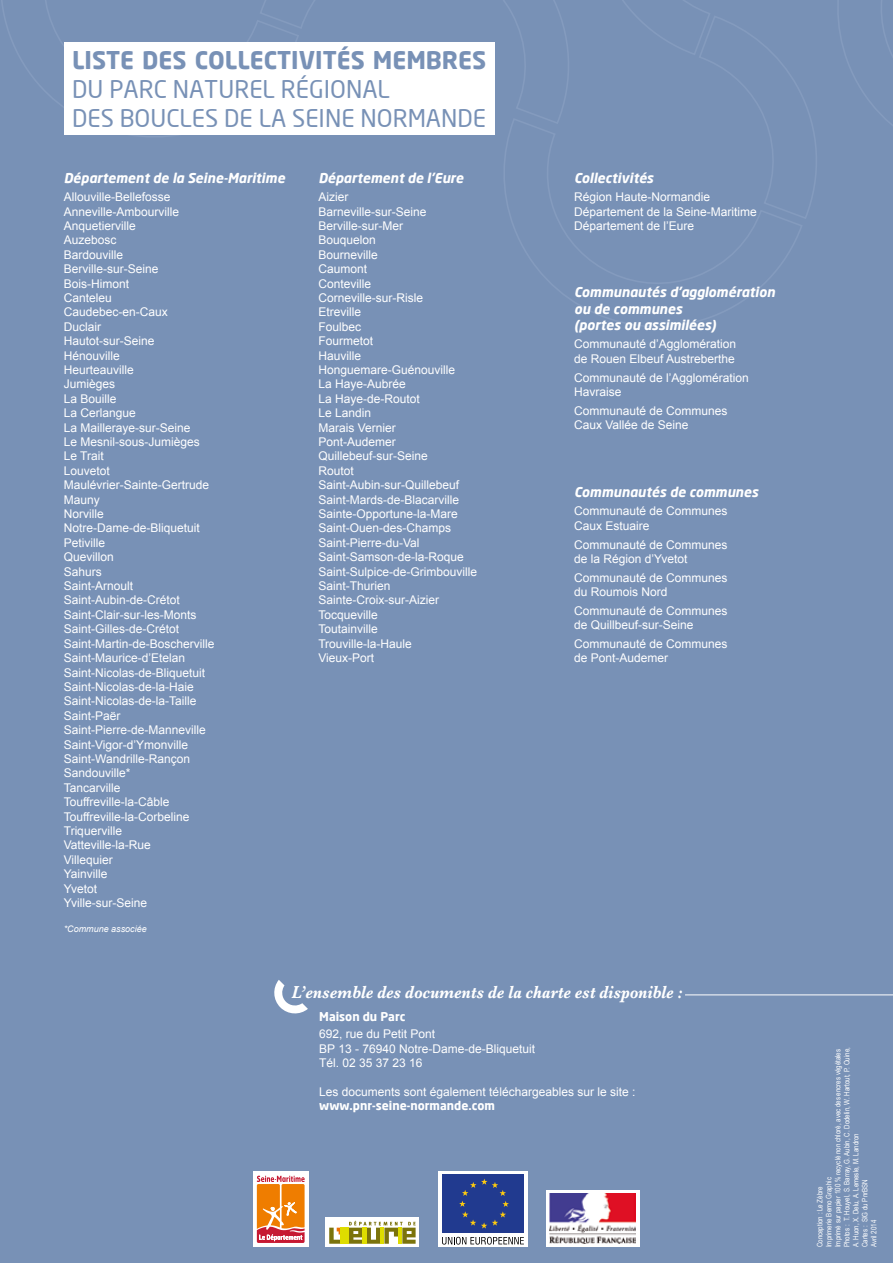
<style>
.page{position:relative;width:893px;height:1263px;background:#7891b6}
.page>*{position:absolute;margin:0;border:0;box-sizing:border-box;transform-origin:0 0}
.t1{font:24px/28.8px "Neo Sans";color:#7891b6}
.t2{font:700 24px "Neo Sans";color:#7891b6}
.t3{font:italic 700 18px "Baskerville";color:#fff;scale:.85 1}
.t4{font:italic 700 13.5px/16.2px "Neo Sans";color:#fff}
.t5{font:12px/14.4px "Arial";color:#fff}
.t6{font:700 12px "Neo Sans";color:#fff}
.t7{font:italic 9px "Arial";color:#fff}
.t8{font:7.5px/9px "Arial Narrow";color:#fff}
</style>
<div class="page">
<svg style="left:1px;top:0;width:258px;height:137px"></svg>
<svg style="left:259px;top:0;width:634px;height:219px"></svg>
<svg style="left:500px;top:117px;width:304px;height:210px"></svg>
<div style="left:439px;top:1171px;width:89px;height:76px;background:#fff"></div>
<div style="left:442px;top:1174px;width:82px;height:59px;background:#213a8f"></div>
<svg style="left:459px;top:1179px;width:50px;height:49px"></svg>
<svg style="left:442px;top:1237px;width:82px;height:7px"></svg>
<div style="left:253px;top:1171px;width:55px;height:76px;background:#fff"></div>
<svg style="left:257px;top:1176px;width:48px;height:67px;background:#ea8747"></svg>
<div style="left:325px;top:1217px;width:94px;height:30px;background:#fff"></div>
<svg style="left:329px;top:1227px;width:11px;height:17px"></svg>
<svg style="left:349px;top:1221px;width:67px;height:23px"></svg>
<div style="left:362px;top:1228px;width:5px;height:16px;background:#dedc00"></div>
<hr style="left:398px;top:1228px;width:4px;height:16px;background:#dedc00">
<div style="left:340px;top:1227px;width:9px;height:17px;background:#dedc00"></div>
<hr style="left:380px;top:1227px;width:4px;height:17px;background:#dedc00">
<div style="left:546px;top:1190px;width:94px;height:57px;background:#fff"></div>
<img style="left:550px;top:1193px;width:86px;height:51px">
<div style="left:64px;top:43px;width:431px;height:92px;background:#fff"></div>
<svg style="left:274px;top:980px;width:34px;height:34px"></svg>
<hr style="left:685px;top:995px;width:208px;height:1px;background:#fff">
<h1 class="t2" style="left:72px;top:45px;width:416px">LISTE DES COLLECTIVITÉS MEMBRES</h1>
<h1 class="t1" style="left:72px;top:75px;width:415px">DU PARC NATUREL RÉGIONAL<br>DES BOUCLES DE LA SEINE NORMANDE</h1>
<p class="t4" style="left:64px;top:169px;width:223px">Département de la Seine-Maritime</p>
<p class="t5" style="left:64px;top:190px;width:152px">Allouville-Bellefosse<br>Anneville-Ambourville<br>Anquetierville<br>Auzebosc<br>Bardouville<br>Berville-sur-Seine<br>Bois-Himont<br>Canteleu<br>Caudebec-en-Caux<br>Duclair<br>Hautot-sur-Seine<br>Hénouville<br>Heurteauville<br>Jumièges<br>La Bouille<br>La Cerlangue<br>La Mailleraye-sur-Seine<br>Le Mesnil-sous-Jumièges<br>Le Trait<br>Louvetot<br>Maulévrier-Sainte-Gertrude<br>Mauny<br>Norville<br>Notre-Dame-de-Bliquetuit<br>Petiville<br>Quevillon<br>Sahurs<br>Saint-Arnoult<br>Saint-Aubin-de-Crétot<br>Saint-Clair-sur-les-Monts<br>Saint-Gilles-de-Crétot<br>Saint-Martin-de-Boscherville<br>Saint-Maurice-d’Etelan<br>Saint-Nicolas-de-Bliquetuit<br>Saint-Nicolas-de-la-Haie<br>Saint-Nicolas-de-la-Taille<br>Saint-Paër<br>Saint-Pierre-de-Manneville<br>Saint-Vigor-d’Ymonville<br>Saint-Wandrille-Rançon<br>Sandouville*<br>Tancarville<br>Touffreville-la-Câble<br>Touffreville-la-Corbeline<br>Triquerville<br>Vatteville-la-Rue<br>Villequier<br>Yainville<br>Yvetot<br>Yville-sur-Seine</p>
<p class="t7" style="left:64px;top:923px;width:85px">*Commune associée</p>
<p class="t4" style="left:318px;top:169px;width:147px">Département de l'Eure</p>
<p class="t5" style="left:318px;top:190px;width:160px">Aizier<br>Barneville-sur-Seine<br>Berville-sur-Mer<br>Bouquelon<br>Bourneville<br>Caumont<br>Conteville<br>Corneville-sur-Risle<br>Etreville<br>Foulbec<br>Fourmetot<br>Hauville<br>Honguemare-Guénouville<br>La Haye-Aubrée<br>La Haye-de-Routot<br>Le Landin<br>Marais Vernier<br>Pont-Audemer<br>Quillebeuf-sur-Seine<br>Routot<br>Saint-Aubin-sur-Quillebeuf<br>Saint-Mards-de-Blacarville<br>Sainte-Opportune-la-Mare<br>Saint-Ouen-des-Champs<br>Saint-Pierre-du-Val<br>Saint-Samson-de-la-Roque<br>Saint-Sulpice-de-Grimbouville<br>Saint-Thurien<br>Sainte-Croix-sur-Aizier<br>Tocqueville<br>Toutainville<br>Trouville-la-Haule<br>Vieux-Port</p>
<p class="t4" style="left:574px;top:169px;width:81px">Collectivités</p>
<p class="t5" style="left:574px;top:190px;width:184px">Région Haute-Normandie<br>Département de la Seine-Maritime<br>Département de l’Eure</p>
<p class="t4" style="left:574px;top:284px;width:202px">Communautés d’agglomération ou de communes<br>(portes ou assimilées)</p>
<p class="t5" style="left:574px;top:337px;width:164px">Communauté d’Agglomération de Rouen Elbeuf Austreberthe</p>
<p class="t5" style="left:574px;top:370px;width:176px">Communauté de l’Agglomération<br>Havraise</p>
<p class="t5" style="left:574px;top:403px;width:155px">Communauté de Communes<br>Caux Vallée de Seine</p>
<p class="t4" style="left:574px;top:483px;width:186px">Communautés de communes</p>
<p class="t5" style="left:574px;top:504px;width:155px">Communauté de Communes<br>Caux Estuaire</p>
<p class="t5" style="left:574px;top:537px;width:155px">Communauté de Communes de la Région d’Yvetot</p>
<p class="t5" style="left:574px;top:570px;width:155px">Communauté de Communes du Roumois Nord</p>
<p class="t5" style="left:574px;top:603px;width:155px">Communauté de Communes de Quillbeuf-sur-Seine</p>
<p class="t5" style="left:574px;top:636px;width:155px">Communauté de Communes de Pont-Audemer</p>
<h2 class="t3" style="left:292px;top:980px;width:462px">L’ensemble des documents de la charte est disponible :</h2>
<p class="t6" style="left:319px;top:1009px;width:88px">Maison du Parc</p>
<p class="t5" style="left:319px;top:1027px;width:217px">692, rue du Petit Pont<br>BP 13 - 76940 Notre-Dame-de-Bliquetuit<br>Tél. 02 35 37 23 16</p>
<p class="t5" style="left:319px;top:1084px;width:318px">Les documents sont également téléchargeables sur le site :</p>
<p class="t6" style="left:319px;top:1098px;width:177px">www.pnr-seine-normande.com</p>
<p class="t8" style="left:815px;top:1247px;width:202px;rotate:-90deg">Conception : Le Zèbre<br>Imprimerie Bemo Graphic<br>Imprimé sur papier 100 % recyclé non chloré, avec des encres végétales Photos : T. Houyel, S. Barray, G. Aubin, C. Dodelin, W. Hartout, P. Ouine, A. Huon, X. Delu, A. Lemesle, M. Landron<br>Cartes : SIG du PnrBSN<br>Avril 2014</p>
</div>
